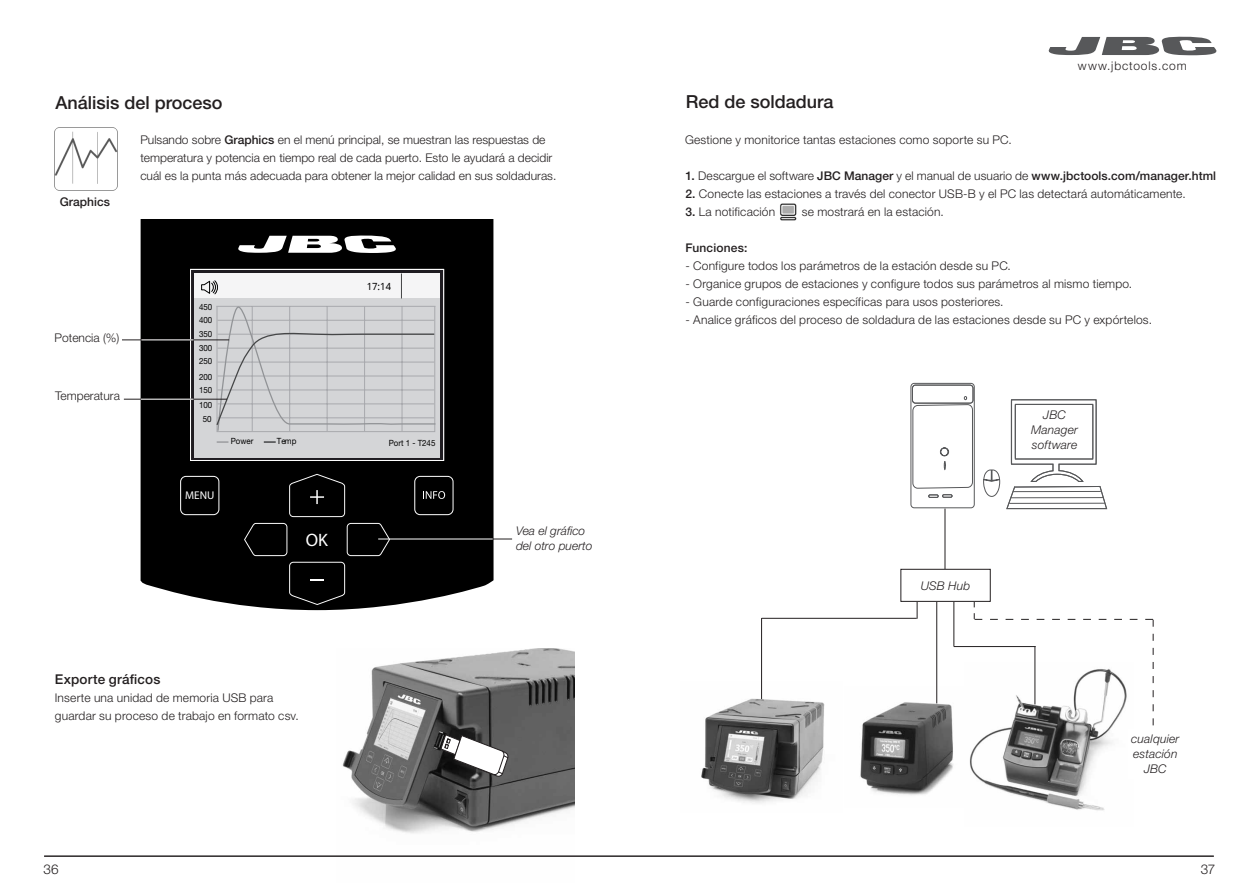
<style>
.page{position:relative;width:1259px;height:893px;background:#fff}
.page>*{position:absolute;margin:0;border:0;box-sizing:border-box;transform-origin:0 0}
.t1{font:500 18px "Helvetica Neue LT Std";color:#231f20}
.t2{font:18px "Myriad Pro";color:#fff}
.t3{font:500 13.5px "Helvetica Neue LT Std";letter-spacing:.01em;color:#231f20}
.t4{font:300 13.5px "Helvetica Neue LT Std";color:#231f20}
.t5{font:300 12px/18px "Helvetica Neue LT Std";letter-spacing:.015em;color:#231f20}
.t6{font:500 12px "Helvetica Neue LT Std";letter-spacing:.005em;color:#231f20}
.t7{font:italic 300 12px/15px "Helvetica Neue LT Std";letter-spacing:.01em;color:#231f20;text-align:center}
.t8{font:300 12px "Helvetica Neue LT Std";letter-spacing:.075em;color:#231f20}
.t9{font:11.25px "Myriad Pro";color:#fff}
.t10{font:9.9px "Droid Sans";color:#000}
.t11{font:8.55px/13.6px "Helvetica Neue LT Std";color:#000;text-align:justify;scale:.93 1}
.s1{font-weight:500}
.s2{font-weight:300}
</style>
<div class="page">
<img style="left:860px;top:702px;width:93px;height:94px">
<img style="left:969px;top:725px;width:144px;height:86px">
<img style="left:336px;top:649px;width:239px;height:207px">
<svg style="left:440px;top:734px;width:68px;height:43px"></svg>
<img style="left:55px;top:128px;width:63px;height:62px">
<div style="left:140px;top:219px;width:353px;height:391px;background:#000"></div>
<svg style="left:237px;top:235px;width:160px;height:18px"></svg>
<svg style="left:180px;top:474px;width:274px;height:43px;background:#0c0c0c"></svg>
<svg style="left:289px;top:562px;width:56px;height:43px;background:#131313"></svg>
<svg style="left:347px;top:523px;width:43px;height:33px"></svg>
<svg style="left:244px;top:523px;width:43px;height:33px"></svg>
<svg style="left:190px;top:269px;width:254px;height:191px;background:#5d5b5f"></svg>
<div style="left:195px;top:289px;width:245px;height:168px;background:#d4d5d7"></div>
<svg style="left:216px;top:306px;width:220px;height:126px"></svg>
<svg style="left:217px;top:441px;width:11px;height:2px"></svg>
<svg style="left:264px;top:441px;width:12px;height:2px"></svg>
<div style="left:194px;top:273px;width:245px;height:25px;background:#f5f5f6"></div>
<svg style="left:401px;top:273px;width:1px;height:25px"></svg>
<svg style="left:201px;top:280px;width:17px;height:15px"></svg>
<hr style="left:122px;top:340px;width:107px;height:1px;background:#231f20">
<hr style="left:124px;top:399px;width:103px;height:1px;background:#231f20">
<hr style="left:141px;top:399px;width:52px;height:1px;background:#fff">
<hr style="left:141px;top:340px;width:52px;height:1px;background:#fff">
<svg style="left:493px;top:539px;width:19px;height:1px"></svg>
<hr style="left:378px;top:539px;width:115px;height:1px;background:#fff">
<img style="left:780px;top:203px;width:17px;height:18px">
<img style="left:701px;top:681px;width:124px;height:122px">
<div style="left:910px;top:383px;width:64px;height:125px;border:1px solid #57585a;border-radius:3px"></div>
<hr style="left:761px;top:618px;width:155px;height:1px;background:#231f20">
<hr style="left:761px;top:618px;width:1px;height:81px;background:#231f20">
<svg style="left:912px;top:382px;width:242px;height:343px"></svg>
<hr style="left:944px;top:509px;width:1px;height:67px;background:#231f20">
<hr style="left:44px;top:856px;width:1169px;height:1px;background:#231f20">
<div style="left:901px;top:569px;width:89px;height:32px;background:#fff"></div>
<div style="left:900px;top:569px;width:90px;height:33px;border:1px solid #231f20"></div>
<svg style="left:1048px;top:36px;width:169px;height:19px"></svg>
<h1 class="t1" style="left:55px;top:92px;width:169px">Análisis del proceso</h1>
<p class="t6" style="left:60px;top:195px;width:52px">Graphics</p>
<p class="t5" style="left:140px;top:130px;width:417px">Pulsando sobre <span class="s1">Graphics</span> en el menú principal, se muestran las respuestas de temperatura y potencia en tiempo real de cada puerto. Esto le ayudará a decidir cuál es la punta más adecuada para obtener la mejor calidad en sus soldaduras.</p>
<p class="t5" style="left:55px;top:329px;width:66px">Potencia (%)</p>
<p class="t5" style="left:55px;top:386px;width:66px">Temperatura</p>
<p class="t11" style="left:199px;top:300px;width:16px">450<br>400<br>350<br>300<br>250</p>
<p class="t11" style="left:199px;top:383px;width:16px;line-height:15.1px">150<br>100</p>
<p class="t11" style="left:203px;top:412px;width:11px">50</p>
<p class="t11" style="left:199px;top:370px;width:16px">200</p>
<p class="t11" style="left:231px;top:434px;width:26px">Power</p>
<p class="t11" style="left:277px;top:434px;width:22px">Temp</p>
<p class="t9" style="left:185px;top:488px;width:31px">MENU</p>
<h1 class="t2" style="left:306px;top:529px;width:24px">OK</h1>
<p class="t10" style="left:367px;top:280px;width:26px">17:14</p>
<p class="t11" style="left:389px;top:435px;width:52px">Port 1 - T245</p>
<p class="t7" style="left:516px;top:523px;width:78px;text-align:left">Vea el gráfico del otro puerto</p>
<p class="t3" style="left:55px;top:671px;width:107px">Exporte gráficos</p>
<p class="t5" style="left:55px;top:688px;width:245px">Inserte una unidad de memoria USB para guardar su proceso de trabajo en formato csv.</p>
<p class="t4" style="left:44px;top:861px;width:17px">36</p>
<h1 class="t1" style="left:686px;top:91px;width:149px">Red de soldadura</h1>
<p class="t5" style="left:685px;top:130px;width:328px">Gestione y monitorice tantas estaciones como soporte su PC.</p>
<p class="t8" style="left:1078px;top:58px;width:110px">www.jbctools.com</p>
<p class="t6" style="left:685px;top:169px;width:532px">1. <span class="s2">Descargue el software</span> JBC Manager <span class="s2">y el manual de usuario de</span> www.jbctools.com/manager.html</p>
<p class="t5" style="left:685px;top:184px;width:502px"><span class="s1">2.</span> Conecte las estaciones a través del conector USB-B y el PC las detectará automáticamente.</p>
<p class="t5" style="left:685px;top:202px;width:91px"><span class="s1">3.</span> La notificación</p>
<p class="t5" style="left:802px;top:202px;width:143px">se mostrará en la estación.</p>
<p class="t6" style="left:685px;top:241px;width:63px">Funciones:</p>
<p class="t5" style="left:685px;top:256px;width:327px">- Configure todos los parámetros de la estación desde su PC.</p>
<p class="t5" style="left:685px;top:274px;width:448px">- Organice grupos de estaciones y configure todos sus parámetros al mismo tiempo.</p>
<p class="t5" style="left:685px;top:292px;width:320px">- Guarde configuraciones específicas para usos posteriores.</p>
<p class="t5" style="left:685px;top:310px;width:468px">- Analice gráficos del proceso de soldadura de las estaciones desde su PC y expórtelos.</p>
<p class="t7" style="left:920px;top:578px;width:51px">USB Hub</p>
<p class="t7" style="left:1031px;top:407px;width:48px">JBC<br>Manager software</p>
<p class="t7" style="left:1131px;top:731px;width:50px">cualquier estación<br>JBC</p>
<p class="t4" style="left:1200px;top:861px;width:16px">37</p>
</div>
